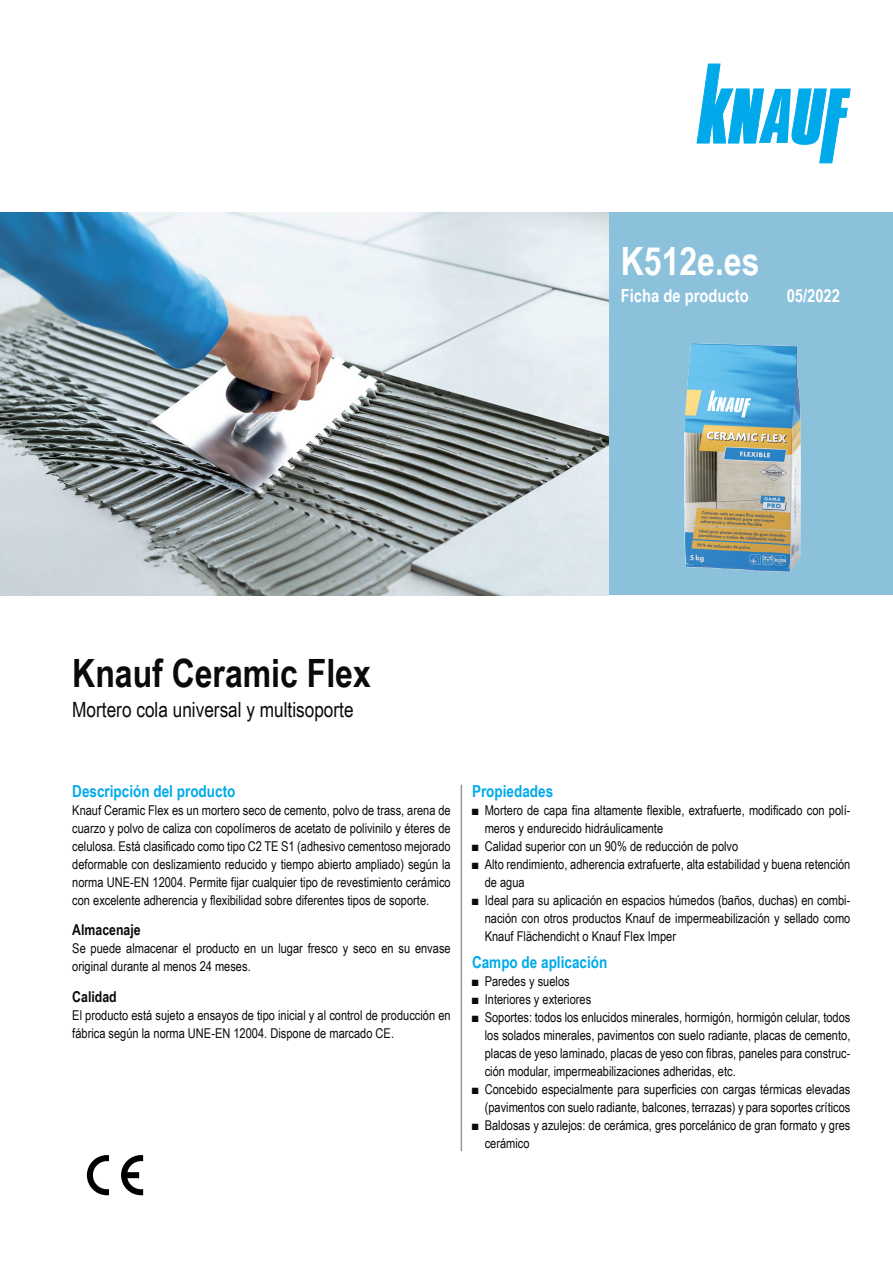
<style>
.page{position:relative;width:893px;height:1263px;background:#fff}
.page>*{position:absolute;margin:0;border:0;box-sizing:border-box;transform-origin:0 0}
.Línea_de_título_1{font:700 39px "Arial Narrow";color:#0b0a08}
.Portada_Título{font:700 39px "Arial Narrow";color:#fff}
.Línea_de_título_3{font:21px "Arial Narrow";color:#0b0a08}
.Portada_Descripción{font:700 18px "Arial Narrow";color:#fff}
.Redacción_Título_1{font:700 16.5px "Arial Narrow";color:#00aaea}
.Redacción_Título_2{font:700 15px "Arial Narrow";color:#0b0a08}
.t1{font:13.5px/18px "Arial Narrow";color:#0b0a08}
</style>
<div class="page">
<svg style="left:697px;top:64px;width:153px;height:99px"></svg>
<hr style="left:461px;top:784px;width:1px;height:367px;background:#93979c">
<div style="left:608px;top:213px;width:285px;height:382px;background:#8cc1db"></div>
<svg style="left:87px;top:1155px;width:22px;height:40px"></svg>
<svg style="left:121px;top:1155px;width:22px;height:40px"></svg>
<img style="left:0;top:213px;width:608px;height:382px">
<img style="left:684px;top:343px;width:117px;height:229px">
<p class="Portada_Título" style="left:621px;top:232px;width:140px">K512e.es</p>
<p class="Portada_Descripción" style="left:621px;top:282px;width:129px">Ficha de producto</p>
<p class="Portada_Descripción" style="left:787px;top:282px;width:55px">05/2022</p>
<p class="Línea_de_título_1" style="left:72px;top:644px;width:300px">Knauf Ceramic Flex</p>
<p class="Línea_de_título_3" style="left:72px;top:694px;width:283px">Mortero cola universal y multisoporte</p>
<p class="Redacción_Título_1" style="left:72px;top:778px;width:165px">Descripción del producto</p>
<p class="t1" style="left:72px;top:800px;width:380px;text-align:justify">Knauf Ceramic Flex es un mortero seco de cemento, polvo de trass, arena de cuarzo y polvo de caliza con copolímeros de acetato de polivinilo y éteres de celulosa. Está clasificado como tipo C2 TE S1 (adhesivo cementoso mejorado deformable con deslizamiento reducido y tiempo abierto ampliado) según la norma UNE-EN 12004. Permite fijar cualquier tipo de revestimiento cerámico con excelente adherencia y flexibilidad sobre diferentes tipos de soporte.</p>
<p class="Redacción_Título_2" style="left:72px;top:919px;width:70px">Almacenaje</p>
<p class="t1" style="left:72px;top:939px;width:380px">Se puede almacenar el producto en un lugar fresco y seco en su envase original durante al menos 24 meses.</p>
<p class="Redacción_Título_2" style="left:72px;top:985px;width:46px">Calidad</p>
<p class="t1" style="left:72px;top:1006px;width:380px">El producto está sujeto a ensayos de tipo inicial y al control de producción en fábrica según la norma UNE-EN 12004. Dispone de marcado CE.</p>
<p class="Redacción_Título_1" style="left:472px;top:778px;width:83px">Propiedades</p>
<p class="t1" style="left:485px;top:800px;width:367px;text-indent:-13px">■ Mortero de capa fina altamente flexible, extrafuerte, modificado con polí&shy;meros y endurecido hidráulicamente</p>
<p class="t1" style="left:472px;top:836px;width:268px">■ Calidad superior con un 90% de reducción de polvo</p>
<p class="t1" style="left:485px;top:854px;width:367px;text-indent:-13px">■ Alto rendimiento, adherencia extrafuerte, alta estabilidad y buena retención de agua</p>
<p class="t1" style="left:485px;top:890px;width:367px;text-align:justify;text-indent:-13px">■ Ideal para su aplicación en espacios húmedos (baños, duchas) en combi&shy;nación con otros productos Knauf de impermeabilización y sellado como Knauf Flächendicht o Knauf Flex Imper</p>
<p class="Redacción_Título_1" style="left:472px;top:949px;width:137px">Campo de aplicación</p>
<p class="t1" style="left:472px;top:971px;width:99px">■ Paredes y suelos</p>
<p class="t1" style="left:472px;top:989px;width:121px">■ Interiores y exteriores</p>
<p class="t1" style="left:485px;top:1007px;width:367px;text-align:justify;text-indent:-13px">■ Soportes: todos los enlucidos minerales, hormigón, hormigón celular, todos los solados minerales, pavimentos con suelo radiante, placas de cemento, placas de yeso laminado, placas de yeso con fibras, paneles para construc&shy;ción modular, impermeabilizaciones adheridas, etc.</p>
<p class="t1" style="left:472px;top:1079px;width:380px;text-align:right">■ Concebido especialmente para superficies con cargas térmicas elevadas (pavimentos con suelo radiante, balcones, terrazas) y para soportes críticos</p>
<p class="t1" style="left:485px;top:1115px;width:367px;text-indent:-13px">■ Baldosas y azulejos: de cerámica, gres porcelánico de gran formato y gres cerámico</p>
</div>
